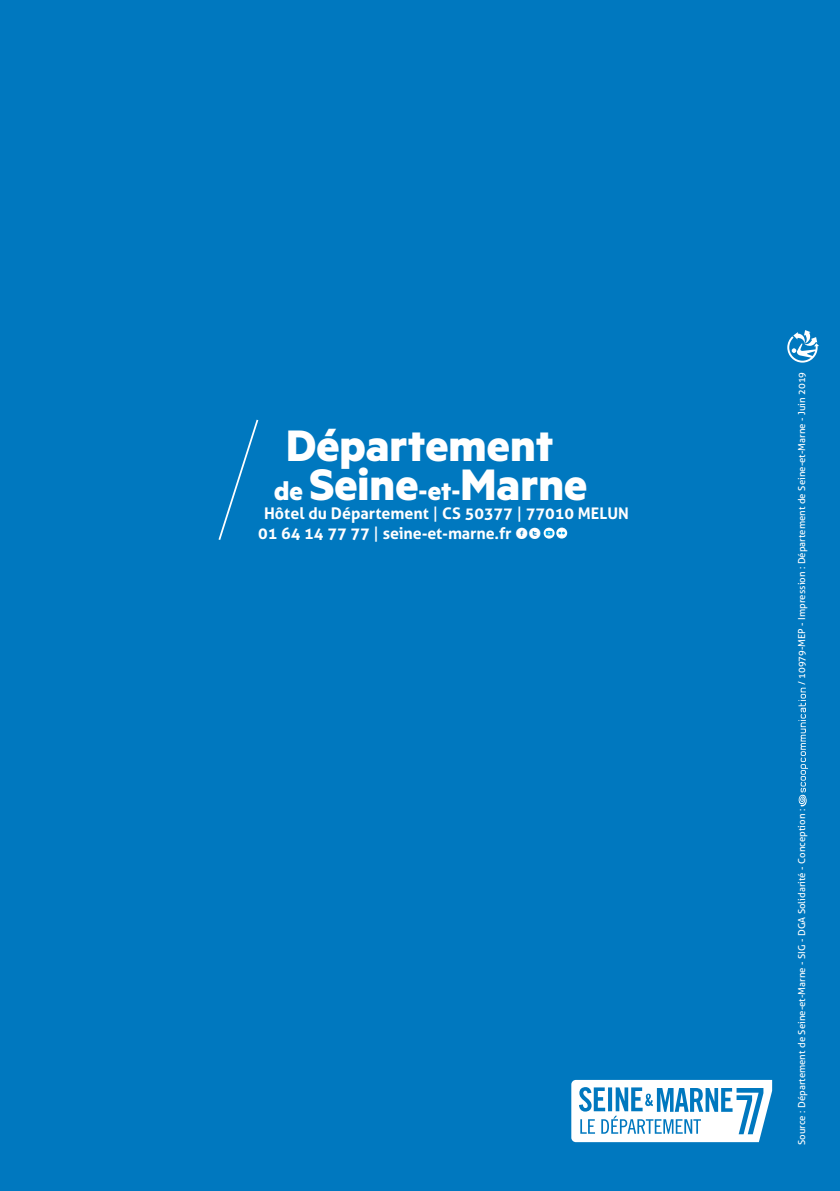
<style>
.page{position:relative;width:840px;height:1191px;background:#fff}
.page>*{position:absolute;margin:0;border:0;box-sizing:border-box;transform-origin:0 0}
.Normal_e{font:700 49.6px/39.4px "Metric";color:#fff}
.Normal_e-2{font:700 16px "Aller";color:#fff}
.Normal_e-3{font:9.6px "Aller";color:#fff}
.s1{font-size:29px}
.s2{font-weight:400}
.s3{font-family:"Socialico";font-weight:400}
</style>
<div class="page">
<div style="left:0;top:0;width:839px;height:1191px;background:#0078bf"></div>
<svg style="left:571px;top:1080px;width:200px;height:62px"></svg>
<svg style="left:556px;top:527px;width:11px;height:11px"></svg>
<svg style="left:558px;top:531px;width:6px;height:3px"></svg>
<svg style="left:543px;top:527px;width:11px;height:11px"></svg>
<svg style="left:545px;top:531px;width:7px;height:4px"></svg>
<svg style="left:218px;top:419px;width:41px;height:121px"></svg>
<svg style="left:798px;top:687px;width:9px;height:119px"></svg>
<svg style="left:787px;top:330px;width:31px;height:32px"></svg>
<p class="Normal_e" style="left:274px;top:424px;width:314px">Département<br><span class="s1">de</span> Seine<span class="s1">-et-</span>Marne</p>
<p class="Normal_e-2" style="left:264px;top:504px;width:366px">Hôtel du Département <span class="s2">|</span> CS 50377 <span class="s2">|</span> 77010 MELUN</p>
<p class="Normal_e-2" style="left:258px;top:523px;width:284px">01 64 14 77 77 <span class="s2">|</span> seine-et-marne.fr <span class="s3">ft</span></p>
<p class="Normal_e-3" style="left:795px;top:685px;width:315px;rotate:-90deg">/ 10979-MEP - Impression : Département de Seine-et-Marne - Juin 2019</p>
<p class="Normal_e-3" style="left:795px;top:1145px;width:338px;rotate:-90deg">Source : Département de Seine-et-Marne - SIG - DGA Solidarité - Conception :</p>
</div>
